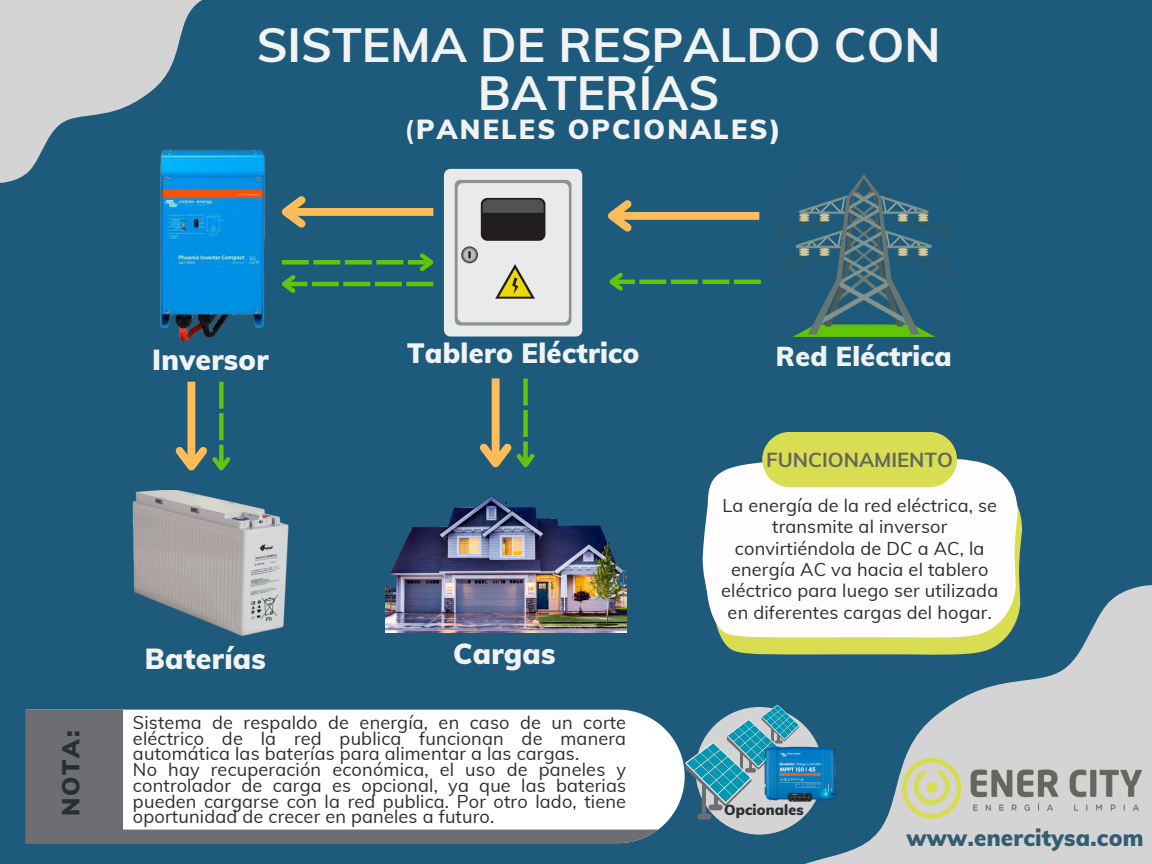
<style>
.page{position:relative;width:1152px;height:864px;background:#1e5a7b}
.page>*{position:absolute;margin:0;border:0;box-sizing:border-box;transform-origin:0 0}
.t1{font:700 48px/47.2px "Muli";color:#f1f2f2;text-align:center}
.t2{font:900 28.5px "Muli";letter-spacing:.01em;color:#f1f2f2}
.t3{font:900 28.35px "Muli";letter-spacing:.01em;color:#f1f2f2}
.t4{font:900 27.3px "Muli";letter-spacing:.01em;color:#f1f2f2}
.t5{font:900 27px "Muli";letter-spacing:.08em;color:#f1f2f2}
.t6{font:900 26.7px "Muli";letter-spacing:.01em;color:#f1f2f2}
.t7{font:900 24px "Muli";color:#2a2e30}
.t8{font:900 22.5px "Muli";letter-spacing:.01em;color:#345c72}
.t9{font:700 20.25px "Muli";color:#64675d}
.t10{font:18.15px/15.8px "Muli";letter-spacing:.01em;color:#2a2e30}
.t11{font:900 14.25px "Muli";letter-spacing:.01em;color:#2a2e30}
.s1{font-weight:700}
</style>
<div class="page">
<svg style="left:777px;top:585px;width:375px;height:279px;fill:#d4d4d5"></svg>
<img style="left:903px;top:759px;width:238px;height:59px">
<svg style="left:658px;top:723px;width:27px;height:107px;fill:#fff"></svg>
<svg style="left:26px;top:710px;width:632px;height:133px;background:#dbdcdc"></svg>
<img style="left:776px;top:174px;width:176px;height:163px">
<img style="left:386px;top:495px;width:240px;height:138px">
<svg style="left:480px;top:379px;width:55px;height:89px"></svg>
<div style="left:444px;top:169px;width:138px;height:168px;background:#e9eaea;border-radius:6px"></div>
<svg style="left:455px;top:180px;width:116px;height:146px;background:#97989c"></svg>
<div style="left:458px;top:183px;width:111px;height:139px;background:#e9eaea;border-radius:5px"></div>
<div style="left:481px;top:198px;width:64px;height:43px;background:#211d1d;border-radius:6px"></div>
<svg style="left:483px;top:200px;width:61px;height:13px"></svg>
<svg style="left:461px;top:246px;width:17px;height:17px"></svg>
<svg style="left:462px;top:247px;width:15px;height:15px"></svg>
<div style="left:464px;top:249px;width:11px;height:12px;background:#bbbcbd;border-radius:50%"></div>
<svg style="left:468px;top:251px;width:3px;height:8px"></svg>
<svg style="left:495px;top:264px;width:40px;height:35px"></svg>
<img style="left:132px;top:490px;width:157px;height:146px">
<img style="left:160px;top:183px;width:105px;height:159px">
<svg style="left:175px;top:382px;width:56px;height:89px"></svg>
<svg style="left:721px;top:507px;width:301px;height:148px;fill:#d9dd52"></svg>
<svg style="left:703px;top:459px;width:315px;height:179px;background:#f4f5f3"></svg>
<div style="left:762px;top:432px;width:195px;height:55px;background:#d9dd52;border-radius:28px"></div>
<div style="left:286px;top:208px;width:147px;height:8px;background:#ffbd59"></div>
<svg style="left:282px;top:196px;width:31px;height:32px"></svg>
<svg style="left:281px;top:253px;width:153px;height:40px"></svg>
<div style="left:696px;top:707px;width:127px;height:128px;background:#d4d4d5;border-radius:50%"></div>
<svg style="left:685px;top:705px;width:114px;height:114px"></svg>
<img style="left:763px;top:747px;width:72px;height:56px">
<svg style="left:0;top:0;width:266px;height:183px"></svg>
<div style="left:612px;top:212px;width:147px;height:8px;background:#ffbd59"></div>
<svg style="left:608px;top:200px;width:31px;height:32px"></svg>
<svg style="left:609px;top:272px;width:152px;height:19px"></svg>
<p class="t1" style="left:257px;top:21px;width:686px">SISTEMA DE RESPALDO CON<br>BATERÍAS</p>
<p class="t5" style="left:405px;top:112px;width:378px"><span class="s1">(</span>PANELES OPCIONALES)</p>
<h1 class="t7" style="left:55px;top:816px;width:87px;rotate:-90deg">NOTA:</h1>
<h2 class="t3" style="left:152px;top:342px;width:118px">Inversor</h2>
<p class="t2" style="left:145px;top:640px;width:122px">Baterías</p>
<p class="t4" style="left:407px;top:336px;width:234px">Tablero Eléctrico</p>
<p class="t6" style="left:776px;top:339px;width:177px">Red Eléctrica</p>
<h2 class="t9" style="left:766px;top:446px;width:188px">FUNCIONAMIENTO</h2>
<h3 class="t2" style="left:453px;top:636px;width:104px">Cargas</h3>
<h6 class="t10" style="left:721px;top:494px;width:279px;line-height:21.3px;text-align:center">La energía de la red eléctrica, se transmite al inversor convirtiéndola de DC a AC, la energía AC va hacia el tablero eléctrico para luego ser utilizada en diferentes cargas del hogar.</h6>
<h2 class="t10" style="left:133px;top:714px;width:495px">Sistema de respaldo de energía, en caso de un corte eléctrico de la red publica funcionan de manera automática las baterías para alimentar a las cargas.<br>No hay recuperación económica, el uso de paneles y controlador de carga es opcional, ya que las baterias pueden cargarse con la red publica. Por otro lado, tiene oportunidad de crecer en paneles a futuro.</h2>
<p class="t11" style="left:724px;top:801px;width:81px">Opcionales</p>
<h2 class="t8" style="left:906px;top:823px;width:239px">www.enercitysa.com</h2>
</div>
